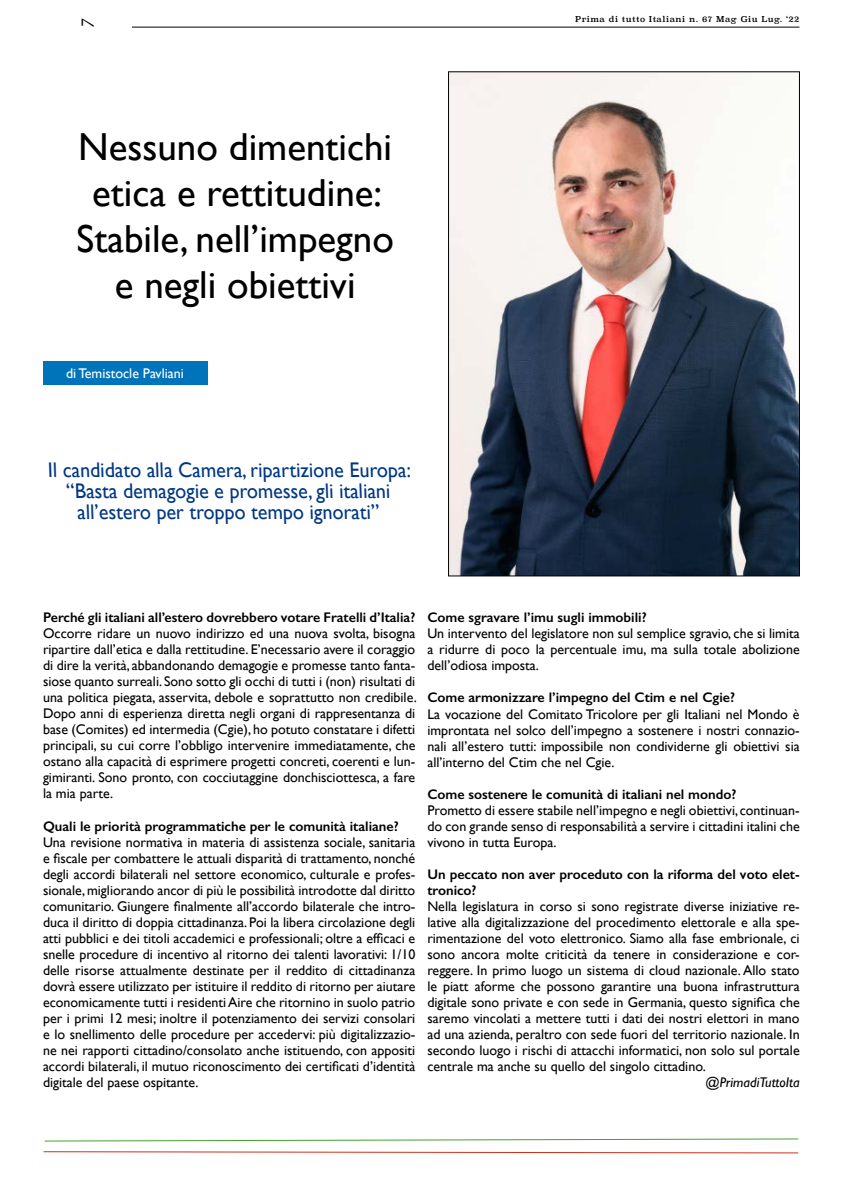
<style>
.page{position:relative;width:842px;height:1191px;background:#fff}
.page>*{position:absolute;margin:0;border:0;box-sizing:border-box;transform-origin:0 0}
.t1{font:39px/46px "Gill Sans";color:#000;text-align:center}
.t2{font:21.2px/21px "Gill Sans";color:#003882;text-align:center;scale:.94 1}
.t3{font:italic 18px "Source Serif Variable";color:#000}
.t4{font:14px/16px "Gill Sans";color:#000;text-align:justify}
.t5{font:600 14px/16px "Gill Sans";color:#000}
.t6{font:14px "Gill Sans";color:#fff}
.t7{font:italic 14px "Gill Sans";color:#000}
.t8{font:8px "Superclarendon";letter-spacing:.06em;color:#000}
</style>
<div class="page">
<hr style="left:51px;top:27px;width:748px;height:1px;background:#000">
<div style="left:43px;top:7px;width:89px;height:28px;background:#fff"></div>
<svg style="left:44px;top:1138px;width:755px;height:4px"></svg>
<svg style="left:43px;top:1151px;width:756px;height:2px"></svg>
<div style="left:43px;top:361px;width:164px;height:24px;background:#0074bb"></div>
<img style="left:450px;top:74px;width:348px;height:500px">
<p class="t3" style="left:76px;top:28px;width:11px;rotate:-90deg">7</p>
<p class="t8" style="left:575px;top:13px;width:226px">Prima di tutto Italiani n. 67 Mag Giu Lug. ‘22</p>
<h1 class="t1" style="left:77px;top:123px;width:319px">Nessuno dimentichi etica e rettitudine:<br>Stabile, nell’impegno e negli obiettivi</h1>
<p class="t6" style="left:66px;top:365px;width:119px">di Temistocle Pavliani</p>
<h2 class="t2" style="left:48px;top:459px;width:388px">Il candidato alla Camera, ripartizione Europa: “Basta demagogie e promesse, gli italiani all’estero per troppo tempo ignorati”</h2>
<p class="t5" style="left:43px;top:609px;width:374px">Perché gli italiani all’estero dovrebbero votare Fratelli d’Italia?</p>
<p class="t4" style="left:43px;top:625px;width:375px">Occorre ridare un nuovo indirizzo ed una nuova svolta, bisogna ripartire dall’etica e dalla rettitudine. E’necessario avere il coraggio di dire la verità, abbandonando demagogie e promesse tanto fanta&shy;siose quanto surreali. Sono sotto gli occhi di tutti i (non) risultati di una politica piegata, asservita, debole e soprattutto non credibile.<br>Dopo anni di esperienza diretta negli organi di rappresentanza di base (Comites) ed intermedia (Cgie), ho potuto constatare i difetti principali, su cui corre l’obbligo intervenire immediatamente, che ostano alla capacità di esprimere progetti concreti, coerenti e lun&shy;gimiranti. Sono pronto, con cocciutaggine donchisciottesca, a fare la mia parte.</p>
<p class="t5" style="left:43px;top:817px;width:357px">Quali le priorità programmatiche per le comunità italiane?</p>
<p class="t4" style="left:43px;top:833px;width:374px">Una revisione normativa in materia di assistenza sociale, sanitaria e fiscale per combattere le attuali disparità di trattamento, nonché degli accordi bilaterali nel settore economico, culturale e profes&shy;sionale, migliorando ancor di più le possibilità introdotte dal diritto comunitario. Giungere finalmente all’accordo bilaterale che intro&shy;duca il diritto di doppia cittadinanza. Poi la libera circolazione degli atti pubblici e dei titoli accademici e professionali; oltre a efficaci e snelle procedure di incentivo al ritorno dei talenti lavorativi: 1/10 delle risorse attualmente destinate per il reddito di cittadinanza dovrà essere utilizzato per istituire il reddito di ritorno per aiutare economicamente tutti i residenti Aire che ritornino in suolo patrio per i primi 12 mesi; inoltre il potenziamento dei servizi consolari e lo snellimento delle procedure per accedervi: più digitalizzazio&shy;ne nei rapporti cittadino/consolato anche istituendo, con appositi accordi bilaterali, il mutuo riconoscimento dei certificati d’identità digitale del paese ospitante.</p>
<p class="t5" style="left:427px;top:609px;width:221px">Come sgravare l’imu sugli immobili?</p>
<p class="t4" style="left:427px;top:625px;width:374px">Un intervento del legislatore non sul semplice sgravio, che si limita a ridurre di poco la percentuale imu, ma sulla totale abolizione dell’odiosa imposta.</p>
<p class="t5" style="left:427px;top:689px;width:309px">Come armonizzare l’impegno del Ctim e nel Cgie?</p>
<p class="t4" style="left:427px;top:705px;width:374px">La vocazione del Comitato Tricolore per gli Italiani nel Mondo è improntata nel solco dell’impegno a sostenere i nostri connazio&shy;nali all’estero tutti: impossibile non condividerne gli obiettivi sia all’interno del Ctim che nel Cgie.</p>
<p class="t5" style="left:427px;top:785px;width:311px">Come sostenere le comunità di italiani nel mondo?</p>
<p class="t4" style="left:427px;top:801px;width:374px">Prometto di essere stabile nell’impegno e negli obiettivi, continuan&shy;do con grande senso di responsabilità a servire i cittadini italini che vivono in tutta Europa.</p>
<p class="t5" style="left:427px;top:865px;width:374px">Un peccato non aver proceduto con la riforma del voto elet&shy;tronico?</p>
<p class="t4" style="left:427px;top:897px;width:374px">Nella legislatura in corso si sono registrate diverse iniziative re&shy;lative alla digitalizzazione del procedimento elettorale e alla spe&shy;rimentazione del voto elettronico. Siamo alla fase embrionale, ci sono ancora molte criticità da tenere in considerazione e cor&shy;reggere. In primo luogo un sistema di cloud nazionale. Allo stato le piatt aforme che possono garantire una buona infrastruttura digitale sono private e con sede in Germania, questo significa che saremo vincolati a mettere tutti i dati dei nostri elettori in mano ad una azienda, peraltro con sede fuori del territorio nazionale. In secondo luogo i rischi di attacchi informatici, non solo sul portale centrale ma anche su quello del singolo cittadino.</p>
<p class="t7" style="left:705px;top:1074px;width:96px">@PrimadiTuttoIta</p>
</div>
